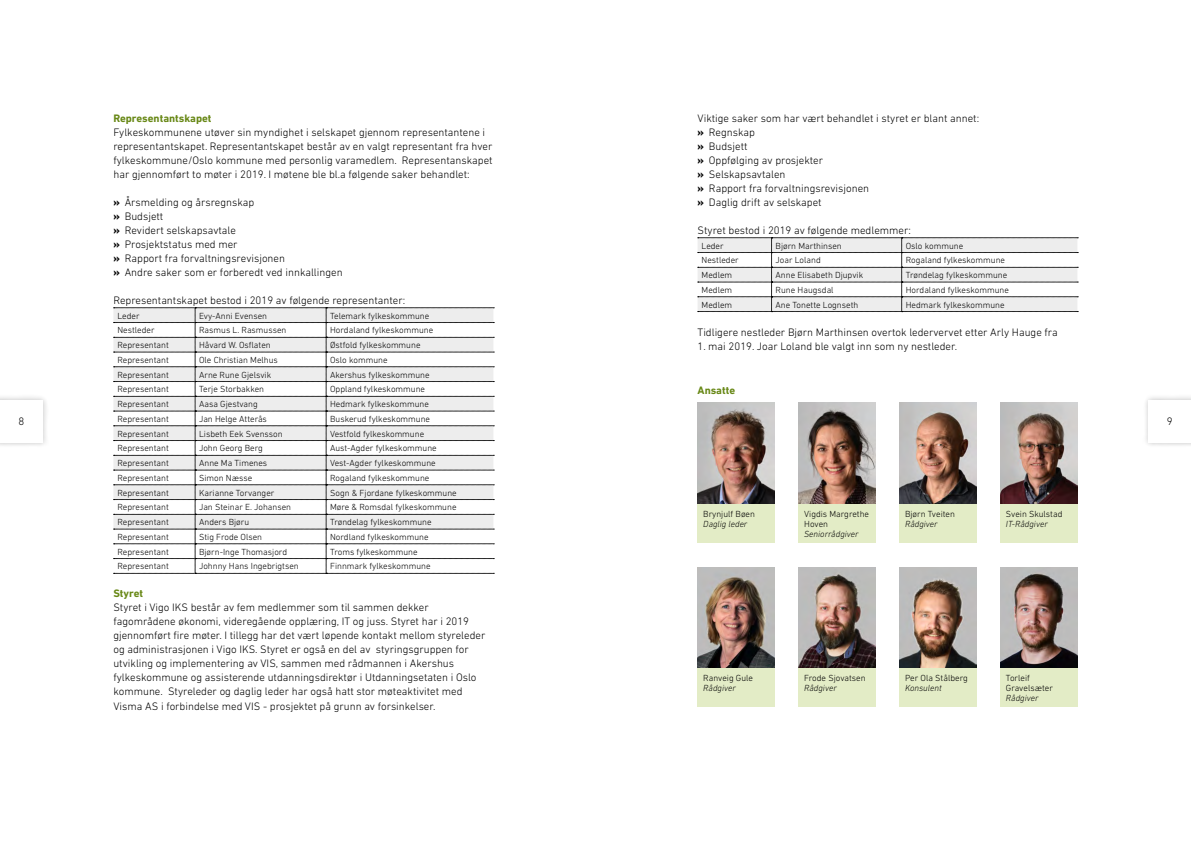
<style>
.page{position:relative;width:1191px;height:842px;background:#fff}
.page>*{position:absolute;margin:0;border:0;box-sizing:border-box;transform-origin:0 0}
.t1{font:300 11px/14px "DIN Next LT Pro";color:#000}
.t2{font:700 11px "DIN Next LT Pro";color:#688816}
.t3{font:300 9px/10px "DIN Next LT Pro";color:#000}
.t4{font:italic 300 9px "DIN Next LT Pro";color:#000}
.s1{font-weight:800}
</style>
<div class="page">
<svg style="left:697px;top:238px;width:381px;height:74px"></svg>
<img style="left:697px;top:403px;width:78px;height:101px">
<img style="left:697px;top:567px;width:78px;height:102px">
<div style="left:697px;top:504px;width:78px;height:38px;background:#e3ecc6"></div>
<div style="left:697px;top:669px;width:78px;height:38px;background:#e3ecc6"></div>
<img style="left:798px;top:403px;width:77px;height:101px">
<img style="left:798px;top:567px;width:77px;height:102px">
<div style="left:798px;top:504px;width:77px;height:38px;background:#e3ecc6"></div>
<div style="left:798px;top:669px;width:77px;height:38px;background:#e3ecc6"></div>
<img style="left:899px;top:403px;width:77px;height:101px">
<img style="left:899px;top:567px;width:77px;height:102px">
<div style="left:899px;top:504px;width:77px;height:38px;background:#e3ecc6"></div>
<div style="left:899px;top:669px;width:77px;height:38px;background:#e3ecc6"></div>
<img style="left:1000px;top:403px;width:77px;height:101px">
<img style="left:1000px;top:567px;width:77px;height:102px">
<div style="left:1000px;top:504px;width:77px;height:38px;background:#e3ecc6"></div>
<div style="left:1000px;top:669px;width:77px;height:38px;background:#e3ecc6"></div>
<svg style="left:113px;top:308px;width:381px;height:266px"></svg>
<div style="left:0;top:394px;width:49px;height:55px;background:#000;opacity:.25"></div>
<div style="left:0;top:400px;width:43px;height:42px;background:#fff"></div>
<div style="left:1142px;top:394px;width:49px;height:55px;background:#000;opacity:.25"></div>
<div style="left:1148px;top:400px;width:43px;height:42px;background:#fff"></div>
<p class="t2" style="left:113px;top:111px;width:100px">Representantskapet</p>
<p class="t1" style="left:113px;top:125px;width:381px">Fylkeskommunene utøver sin myndighet i selskapet gjennom representantene i representantskapet. Representantskapet består av en valgt representant fra hver fylkeskommune/Oslo kommune med personlig varamedlem. Representanskapet har gjennomført to møter i 2019. I møtene ble bl.a følgende saker behandlet:</p>
<p class="t1" style="left:113px;top:195px;width:231px"><span class="s1">»</span> Årsmelding og årsregnskap<br><span class="s1">»</span> Budsjett<br><span class="s1">»</span> Revidert selskapsavtale<br><span class="s1">»</span> Prosjektstatus med mer<br><span class="s1">»</span> Rapport fra forvaltningsrevisjonen<br><span class="s1">»</span> Andre saker som er forberedt ved innkallingen</p>
<p class="t1" style="left:113px;top:293px;width:293px">Representantskapet bestod i 2019 av følgende representanter:</p>
<p class="t3" style="left:117px;top:310px;width:24px">Leder</p>
<p class="t3" style="left:199px;top:310px;width:69px">Evy-Anni Evensen</p>
<p class="t3" style="left:330px;top:310px;width:101px">Telemark fylkeskommune</p>
<p class="t3" style="left:117px;top:325px;width:39px">Nestleder</p>
<p class="t3" style="left:199px;top:325px;width:89px">Rasmus L. Rasmussen</p>
<p class="t3" style="left:330px;top:325px;width:105px">Hordaland fylkeskommune</p>
<p class="t3" style="left:117px;top:340px;width:53px">Representant</p>
<p class="t3" style="left:199px;top:340px;width:73px">Håvard W. Osflaten</p>
<p class="t3" style="left:330px;top:340px;width:92px">Østfold fylkeskommune</p>
<p class="t3" style="left:117px;top:355px;width:53px">Representant</p>
<p class="t3" style="left:199px;top:355px;width:80px">Ole Christian Melhus</p>
<p class="t3" style="left:330px;top:355px;width:59px">Oslo kommune</p>
<p class="t3" style="left:117px;top:369px;width:53px">Representant</p>
<p class="t3" style="left:199px;top:369px;width:74px">Arne Rune Gjelsvik</p>
<p class="t3" style="left:330px;top:369px;width:101px">Akershus fylkeskommune</p>
<p class="t3" style="left:117px;top:384px;width:53px">Representant</p>
<p class="t3" style="left:199px;top:384px;width:67px">Terje Storbakken</p>
<p class="t3" style="left:330px;top:384px;width:96px">Oppland fylkeskommune</p>
<p class="t3" style="left:117px;top:399px;width:53px">Representant</p>
<p class="t3" style="left:199px;top:399px;width:60px">Aasa Gjestvang</p>
<p class="t3" style="left:330px;top:399px;width:100px">Hedmark fylkeskommune</p>
<p class="t3" style="left:117px;top:414px;width:53px">Representant</p>
<p class="t3" style="left:199px;top:414px;width:69px">Jan Helge Atterås</p>
<p class="t3" style="left:330px;top:414px;width:101px">Buskerud fylkeskommune</p>
<p class="t3" style="left:117px;top:428px;width:53px">Representant</p>
<p class="t3" style="left:199px;top:428px;width:85px">Lisbeth Eek Svensson</p>
<p class="t3" style="left:330px;top:428px;width:96px">Vestfold fylkeskommune</p>
<p class="t3" style="left:117px;top:443px;width:53px">Representant</p>
<p class="t3" style="left:199px;top:443px;width:65px">John Georg Berg</p>
<p class="t3" style="left:330px;top:443px;width:108px">Aust-Agder fylkeskommune</p>
<p class="t3" style="left:117px;top:458px;width:53px">Representant</p>
<p class="t3" style="left:199px;top:458px;width:70px">Anne Ma Timenes</p>
<p class="t3" style="left:330px;top:458px;width:107px">Vest-Agder fylkeskommune</p>
<p class="t3" style="left:117px;top:473px;width:53px">Representant</p>
<p class="t3" style="left:199px;top:473px;width:55px">Simon Næsse</p>
<p class="t3" style="left:330px;top:473px;width:101px">Rogaland fylkeskommune</p>
<p class="t3" style="left:117px;top:487px;width:53px">Representant</p>
<p class="t3" style="left:199px;top:487px;width:77px">Karianne Torvanger</p>
<p class="t3" style="left:330px;top:487px;width:128px">Sogn &amp; Fjordane fylkeskommune</p>
<p class="t3" style="left:117px;top:502px;width:53px">Representant</p>
<p class="t3" style="left:199px;top:502px;width:93px">Jan Steinar E. Johansen</p>
<p class="t3" style="left:330px;top:502px;width:128px">Møre &amp; Romsdal fylkeskommune</p>
<p class="t3" style="left:117px;top:517px;width:53px">Representant</p>
<p class="t3" style="left:199px;top:517px;width:52px">Anders Bjøru</p>
<p class="t3" style="left:330px;top:517px;width:103px">Trøndelag fylkeskommune</p>
<p class="t3" style="left:117px;top:532px;width:53px">Representant</p>
<p class="t3" style="left:199px;top:532px;width:65px">Stig Frode Olsen</p>
<p class="t3" style="left:330px;top:532px;width:100px">Nordland fylkeskommune</p>
<p class="t3" style="left:117px;top:546px;width:53px">Representant</p>
<p class="t3" style="left:199px;top:546px;width:90px">Bjørn-Inge Thomasjord</p>
<p class="t3" style="left:330px;top:546px;width:89px">Troms fylkeskommune</p>
<p class="t3" style="left:117px;top:561px;width:53px">Representant</p>
<p class="t3" style="left:199px;top:561px;width:101px">Johnny Hans Ingebrigtsen</p>
<p class="t3" style="left:330px;top:561px;width:102px">Finnmark fylkeskommune</p>
<p class="t2" style="left:113px;top:587px;width:31px">Styret</p>
<p class="t1" style="left:113px;top:601px;width:373px">Styret i Vigo IKS består av fem medlemmer som til sammen dekker fagområdene økonomi, videregående opplæring, IT og juss. Styret har i 2019 gjennomført fire møter. I tillegg har det vært løpende kontakt mellom styreleder og administrasjonen i Vigo IKS. Styret er også en del av styringsgruppen for utvikling og implementering av VIS, sammen med rådmannen i Akershus fylkeskommune og assisterende utdanningsdirektør i Utdanningsetaten i Oslo kommune. Styreleder og daglig leder har også hatt stor møteaktivitet med Visma AS i forbindelse med VIS - prosjektet på grunn av forsinkelser.</p>
<p class="t1" style="left:697px;top:111px;width:283px">Viktige saker som har vært behandlet i styret er blant annet: <span class="s1">»</span> Regnskap<br><span class="s1">»</span> Budsjett<br><span class="s1">»</span> Oppfølging av prosjekter<br><span class="s1">»</span> Selskapsavtalen<br><span class="s1">»</span> Rapport fra forvaltningsrevisjonen<br><span class="s1">»</span> Daglig drift av selskapet</p>
<p class="t1" style="left:697px;top:223px;width:215px">Styret bestod i 2019 av følgende medlemmer:</p>
<p class="t3" style="left:701px;top:240px;width:24px">Leder</p>
<p class="t3" style="left:775px;top:240px;width:68px">Bjørn Marthinsen</p>
<p class="t3" style="left:905px;top:240px;width:59px">Oslo kommune</p>
<p class="t3" style="left:701px;top:255px;width:39px">Nestleder</p>
<p class="t3" style="left:775px;top:255px;width:47px">Joar Loland</p>
<p class="t3" style="left:905px;top:255px;width:101px">Rogaland fylkeskommune</p>
<p class="t3" style="left:701px;top:270px;width:32px">Medlem</p>
<p class="t3" style="left:775px;top:270px;width:89px">Anne Elisabeth Djupvik</p>
<p class="t3" style="left:905px;top:270px;width:103px">Trøndelag fylkeskommune</p>
<p class="t3" style="left:701px;top:285px;width:32px">Medlem</p>
<p class="t3" style="left:775px;top:285px;width:60px">Rune Haugsdal</p>
<p class="t3" style="left:905px;top:285px;width:105px">Hordaland fylkeskommune</p>
<p class="t3" style="left:701px;top:299px;width:32px">Medlem</p>
<p class="t3" style="left:775px;top:299px;width:84px">Ane Tonette Lognseth</p>
<p class="t3" style="left:905px;top:299px;width:100px">Hedmark fylkeskommune</p>
<p class="t1" style="left:697px;top:325px;width:361px">Tidligere nestleder Bjørn Marthinsen overtok ledervervet etter Arly Hauge fra</p>
<p class="t1" style="left:697px;top:339px;width:261px">1. mai 2019. Joar Loland ble valgt inn som ny nestleder.</p>
<p class="t2" style="left:697px;top:384px;width:39px">Ansatte</p>
<p class="t1" style="left:18px;top:414px;width:7px">8</p>
<p class="t1" style="left:1166px;top:414px;width:7px">9</p>
<p class="t3" style="left:1006px;top:509px;width:58px">Svein Skulstad</p>
<p class="t4" style="left:1006px;top:518px;width:43px">IT-Rådgiver</p>
<p class="t3" style="left:703px;top:509px;width:53px">Brynjulf Bøen</p>
<p class="t4" style="left:703px;top:518px;width:46px">Daglig leder</p>
<p class="t3" style="left:804px;top:509px;width:66px">Vigdis Margrethe<br>Hoven</p>
<p class="t4" style="left:804px;top:528px;width:56px">Seniorrådgiver</p>
<p class="t3" style="left:905px;top:509px;width:51px">Bjørn Tveiten</p>
<p class="t4" style="left:905px;top:518px;width:34px">Rådgiver</p>
<p class="t3" style="left:905px;top:673px;width:64px">Per Ola Stålberg</p>
<p class="t4" style="left:905px;top:683px;width:38px">Konsulent</p>
<p class="t3" style="left:703px;top:673px;width:51px">Ranveig Gule</p>
<p class="t4" style="left:703px;top:683px;width:34px">Rådgiver</p>
<p class="t3" style="left:804px;top:673px;width:63px">Frode Sjovatsen</p>
<p class="t4" style="left:804px;top:683px;width:34px">Rådgiver</p>
<p class="t3" style="left:1006px;top:673px;width:48px">Torleif<br>Gravelsæter</p>
<p class="t4" style="left:1006px;top:693px;width:34px">Rådgiver</p>
</div>
